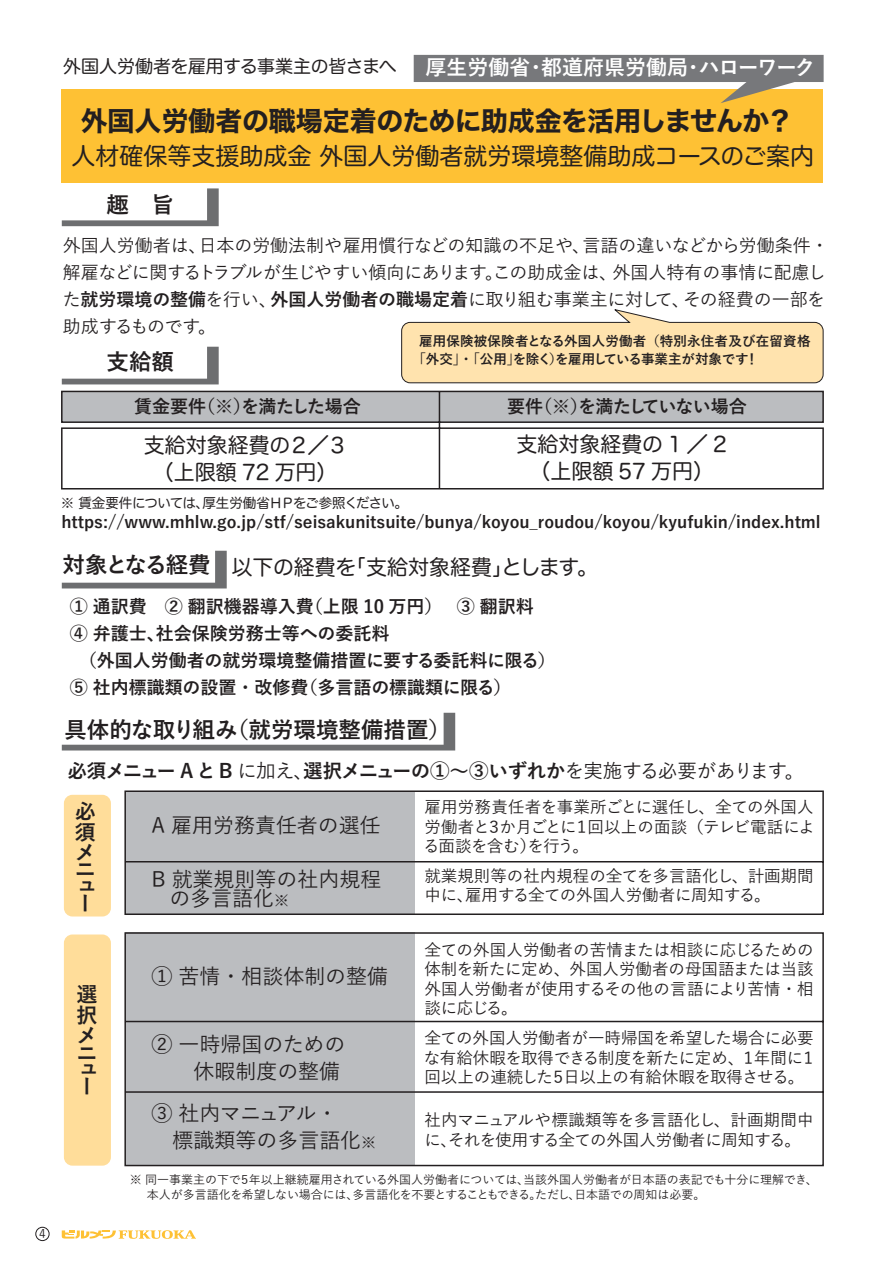
<style>
.page{position:relative;width:893px;height:1263px;background:#fff}
.page>*{position:absolute;margin:0;border:0;box-sizing:border-box;transform-origin:0 0}
.t1{font:27px "Hiragino Sans W7 90 pv RKSJ H";letter-spacing:-.015em;color:#231f20}
.t2{font:24px "Hira Maru Pro W4 90 pv RKSJ H";color:#231f20}
.t3{font:22.5px "Yu Go Bold 90 pv RKSJ H";color:#231f20}
.t4{font:22.5px "Yu Go Bold 90 pv RKSJ H";letter-spacing:-.08em;color:#231f20}
.t5{font:21px/27px "Yu Go Medium 90 pv RKSJ H";color:#231f20}
.t6{font:21px/27px "Hira Maru Pro W4 90 pv RKSJ H";color:#231f20;text-align:center}
.t7{font:21px "Yu Go Bold 90 pv RKSJ H";color:#fff}
.t8{font:21px/20.4px "Yu Go Bold 90 pv RKSJ H";color:#231f20;text-align:justify}
.t9{font:19.5px "Yu Go Bold 90 pv RKSJ H";letter-spacing:-.045em;color:#231f20}
.t10{font:18px/27px "Yu Go Medium 90 pv RKSJ H";color:#231f20}
.t11{font:18px "Yu Go Bold 90 pv RKSJ H";color:#231f20}
.t12{font:18px "Hira Maru Pro W4 90 pv RKSJ H";letter-spacing:-.02em;color:#231f20}
.t13{font:18px "Yu Go Bold 90 pv RKSJ H";letter-spacing:-.035em;color:#231f20}
.t14{font:18px "Yu Go Bold 90 pv RKSJ H";letter-spacing:-.02em;color:#231f20}
.t15{font:16.5px/19.5px "Yu Go Medium 90 pv RKSJ H";color:#231f20}
.t16{font:16.5px "Yu Go Bold 90 pv RKSJ H";color:#231f20}
.t17{font:13.5px/18px "Yu Go Bold 90 pv RKSJ H";letter-spacing:.015em;color:#231f20}
.t18{font:13.5px "Hira Maru Pro W4 90 pv RKSJ H";letter-spacing:-.045em;color:#231f20}
.t19{font:12px/15px "Yu Go Medium 90 pv RKSJ H";color:#231f20}
.s1{font-family:"Yu Go Bold 90 pv RKSJ H"}
.s2{font-family:"Yu Go Medium 90 pv RKSJ H"}
.s3{font-size:15px}
</style>
<div class="page">
<div style="left:64px;top:795px;width:47px;height:121px;background:#ffdd9a;border-radius:9px"></div>
<div style="left:64px;top:934px;width:47px;height:232px;background:#ffdd9a;border-radius:9px"></div>
<svg style="left:62px;top:1230px;width:134px;height:9px"></svg>
<div style="left:36px;top:1227px;width:13px;height:14px;border:1px solid #231f20;border-radius:50%"></div>
<svg style="left:401px;top:309px;width:423px;height:74px"></svg>
<svg style="left:62px;top:188px;width:157px;height:38px"></svg>
<svg style="left:62px;top:347px;width:157px;height:37px"></svg>
<svg style="left:62px;top:551px;width:165px;height:37px"></svg>
<svg style="left:62px;top:713px;width:393px;height:37px"></svg>
<div style="left:62px;top:90px;width:761px;height:93px;background:#fec134"></div>
<svg style="left:61px;top:390px;width:763px;height:100px"></svg>
<svg style="left:124px;top:790px;width:700px;height:377px"></svg>
<svg style="left:414px;top:55px;width:410px;height:48px"></svg>
<p class="t19" style="left:39px;top:1228px;width:8px">4</p>
<p class="t12" style="left:63px;top:59px;width:335px">外国人労働者を雇用する事業主の皆さまへ</p>
<h1 class="t1" style="left:80px;top:111px;width:714px">外国人労働者の職場定着のために助成金を活用しませんか？</h1>
<h2 class="t2" style="left:72px;top:147px;width:744px">人材確保等支援助成金 外国人労働者就労環境整備助成コースのご案内</h2>
<p class="t7" style="left:426px;top:59px;width:391px">厚生労働省・都道府県労働局・ハローワーク</p>
<h3 class="t3" style="left:107px;top:196px;width:69px">趣　旨</h3>
<p class="t10" style="left:63px;top:234px;width:767px">外国人労働者は、日本の労働法制や雇用慣行などの知識の不足や、言語の違いなどから労働条件・解雇などに関するトラブルが生じやすい傾向にあります。この助成金は、外国人特有の事情に配慮した<span class="s1">就労環境の整備</span>を行い、<span class="s1">外国人労働者の職場定着</span>に取り組む事業主に対して、その経費の一部を助成するものです。</p>
<p class="t17" style="left:412px;top:334px;width:400px;text-indent:7px">雇用保険被保険者となる外国人労働者（特別永住者及び在留資格「外交」・「公用」を除く）を雇用している事業主が対象です！</p>
<h3 class="t3" style="left:107px;top:353px;width:69px">支給額</h3>
<p class="t14" style="left:134px;top:400px;width:228px">賃金要件（※）を満たした場合</p>
<p class="t6" style="left:144px;top:434px;width:206px">支給対象経費の２／３（上限額 72 万円）</p>
<p class="t13" style="left:507px;top:400px;width:241px">要件（※）を満たしていない場合</p>
<p class="t6" style="left:517px;top:434px;width:212px">支給対象経費の 1 ／ 2（上限額 57 万円）</p>
<p class="t18" style="left:61px;top:498px;width:349px">※ 賃金要件については、厚生労働省ＨＰをご参照ください。</p>
<p class="t16" style="left:61px;top:515px;width:761px">https://www.mhlw.go.jp/stf/seisakunitsuite/bunya/koyou_roudou/koyou/kyufukin/index.html</p>
<h3 class="t4" style="left:63px;top:556px;width:150px">対象となる経費</h3>
<p class="t6" style="left:232px;top:557px;width:368px">以下の経費を「支給対象経費」とします。</p>
<p class="t11" style="left:70px;top:599px;width:466px">① 通訳費　② 翻訳機器導入費（上限 10 万円）　③ 翻訳料</p>
<p class="t11" style="left:70px;top:626px;width:321px">④ 弁護士、社会保険労務士等への委託料</p>
<p class="t11" style="left:79px;top:653px;width:479px">（外国人労働者の就労環境整備措置に要する委託料に限る）</p>
<p class="t11" style="left:70px;top:680px;width:443px">⑤ 社内標識類の設置・改修費（多言語の標識類に限る）</p>
<h3 class="t3" style="left:64px;top:721px;width:388px">具体的な取り組み（就労環境整備措置）</h3>
<p class="t9" style="left:67px;top:763px;width:738px">必須メニュー A と B <span class="s2">に加え、</span>選択メニューの①～③いずれか<span class="s2">を実施する必要があります。</span></p>
<p class="t15" style="left:423px;top:799px;width:393px;text-align:justify">雇用労務責任者を事業所ごとに選任し、全ての外国人労働者と３か月ごとに１回以上の面談（テレビ電話による面談を含む）を行う。</p>
<p class="t8" style="left:75px;top:803px;width:22px">必須メ</p>
<p class="t8" style="left:75px;top:864px;width:21px;line-height:17px">ニュー</p>
<p class="t5" style="left:151px;top:815px;width:231px">A 雇用労務責任者の選任</p>
<p class="t15" style="left:424px;top:868px;width:391px">就業規則等の社内規程の全てを多言語化し、計画期間中に、雇用する全ての外国人労働者に周知する。</p>
<p class="t5" style="left:169px;top:872px;width:214px;line-height:19.5px;text-indent:-18px">B 就業規則等の社内規程の多言語化<span class="s3">※</span></p>
<p class="t8" style="left:77px;top:986px;width:22px">選択メ</p>
<p class="t8" style="left:77px;top:1047px;width:21px;line-height:17px">ニュー</p>
<p class="t5" style="left:151px;top:965px;width:238px">① 苦情・相談体制の整備</p>
<p class="t5" style="left:151px;top:1033px;width:196px">② 一時帰国のための　　休暇制度の整備</p>
<p class="t5" style="left:151px;top:1103px;width:226px">③ 社内マニュアル・<br>　標識類等の多言語化<span class="s3">※</span></p>
<p class="t15" style="left:424px;top:942px;width:391px;text-align:justify">全ての外国人労働者の苦情または相談に応じるための体制を新たに定め、外国人労働者の母国語または当該外国人労働者が使用するその他の言語により苦情・相談に応じる。</p>
<p class="t15" style="left:424px;top:1030px;width:394px">全ての外国人労働者が一時帰国を希望した場合に必要な有給休暇を取得できる制度を新たに定め、１年間に１回以上の連続した５日以上の有給休暇を取得させる。</p>
<p class="t15" style="left:424px;top:1112px;width:391px">社内マニュアルや標識類等を多言語化し、計画期間中に、それを使用する全ての外国人労働者に周知する。</p>
<p class="t19" style="left:147px;top:1174px;width:672px;text-indent:-17px">※ 同一事業主の下で５年以上継続雇用されている外国人労働者については、当該外国人労働者が日本語の表記でも十分に理解でき、本人が多言語化を希望しない場合には、多言語化を不要とすることもできる。ただし、日本語での周知は必要。</p>
</div>
